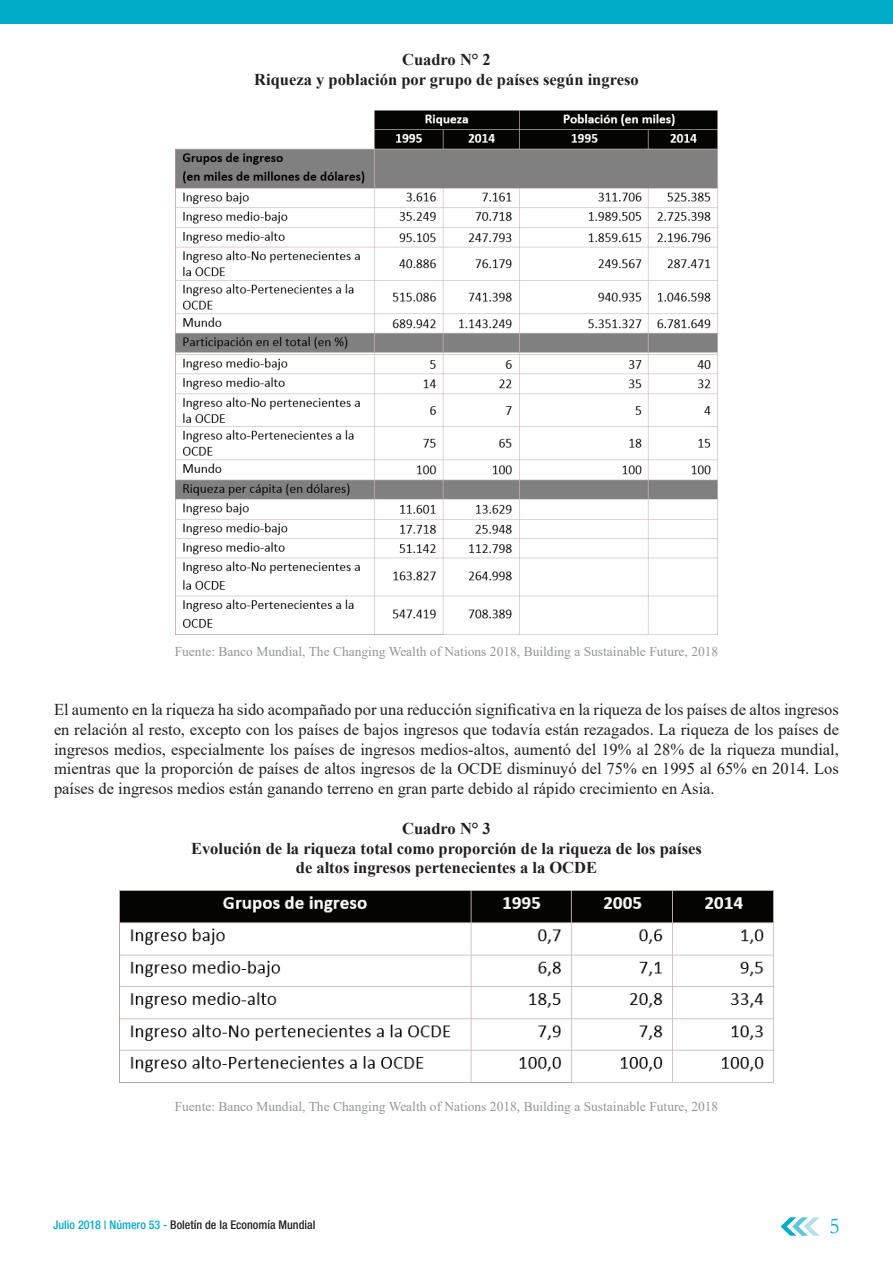
<style>
.page{position:relative;width:893px;height:1263px;background:#fff}
.page>*{position:absolute;margin:0;border:0;box-sizing:border-box;transform-origin:0 0}
.t1{font:22.5px "Garamond";color:#00acc8}
.t2{font:16.5px/19.8px "Times New Roman";color:#231f20;text-align:justify}
.t3{font:700 16.5px/19.8px "Times New Roman";color:#231f20;text-align:center}
.t4{font:13.5px "Times New Roman";color:#939598}
.t5{font:500 condensed 12px "Helvetica Neue LT Pro";color:#231f20}
.s1{color:#00acc8}
</style>
<div class="page">
<svg style="left:780px;top:1217px;width:39px;height:19px"></svg>
<div style="left:0;top:0;width:893px;height:23px;background:#00acc8"></div>
<img style="left:176px;top:111px;width:541px;height:523px">
<img style="left:119px;top:890px;width:655px;height:192px">
<p class="t3" style="left:254px;top:49px;width:386px">Cuadro N° 2<br>Riqueza y población por grupo de países según ingreso</p>
<p class="t4" style="left:175px;top:642px;width:545px">Fuente: Banco Mundial, The Changing Wealth of Nations 2018, Building a Sustainable Future, 2018</p>
<p class="t2" style="left:54px;top:699px;width:786px">El aumento en la riqueza ha sido acompañado por una reducción significativa en la riqueza de los países de altos ingresos en relación al resto, excepto con los países de bajos ingresos que todavía están rezagados. La riqueza de los países de ingresos medios, especialmente los países de ingresos medios-altos, aumentó del 19% al 28% de la riqueza mundial, mientras que la proporción de países de altos ingresos de la OCDE disminuyó del 75% en 1995 al 65% en 2014. Los países de ingresos medios están ganando terreno en gran parte debido al rápido crecimiento en Asia.</p>
<p class="t3" style="left:191px;top:818px;width:512px">Cuadro N° 3<br>Evolución de la riqueza total como proporción de la riqueza de los países de altos ingresos pertenecientes a la OCDE</p>
<p class="t4" style="left:175px;top:1097px;width:545px">Fuente: Banco Mundial, The Changing Wealth of Nations 2018, Building a Sustainable Future, 2018</p>
<p class="t5" style="left:53px;top:1217px;width:264px"><span class="s1">Julio 2018 | Número 53 -</span> Boletín de la Economía Mundial</p>
<h1 class="t1" style="left:829px;top:1211px;width:12px">5</h1>
</div>
